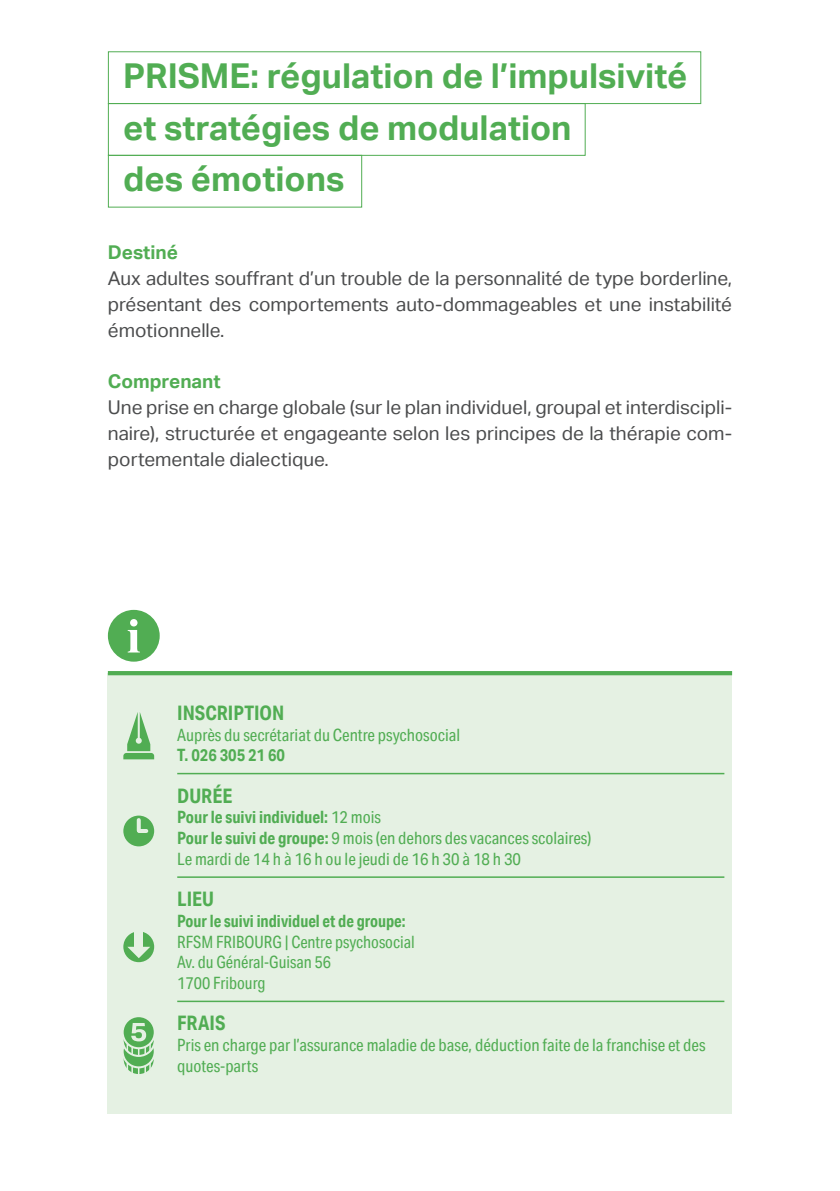
<style>
.page{position:relative;width:840px;height:1191px;background:#fff}
.page>*{position:absolute;margin:0;border:0;box-sizing:border-box;transform-origin:0 0}
.titre_2_barre_vide{font:700 34.2px/51.8px "Aktiv Grotesk";color:#51ad53}
.titre_texte_infos_so{font:700 20px "Aktiv Grotesk Cd";color:#51ad53}
.texte_principal_vers{font:19px/25.8px "Aktiv Grotesk";color:#4b4c4d;text-align:justify}
.texte_principal_vers-2{font:700 19px "Aktiv Grotesk";color:#51ad53}
.texte_infos_sous_bar{font:17px/20.6px "Aktiv Grotesk Cd";color:#51ad53}
.texte_infos_sous_bar-2{font:700 17px "Aktiv Grotesk Cd";color:#51ad53}
.s1{font-weight:400}
.s2{font-weight:700}
</style>
<div class="page">
<div style="left:108px;top:675px;width:623px;height:438px;background:#e5f1e3"></div>
<hr style="left:177px;top:773px;width:547px;height:1px;background:#51ad53">
<hr style="left:177px;top:876px;width:547px;height:2px;background:#51ad53">
<hr style="left:177px;top:1000px;width:547px;height:2px;background:#51ad53">
<div style="left:123px;top:815px;width:31px;height:31px;background:#51ad53;border-radius:50%"></div>
<svg style="left:137px;top:820px;width:4px;height:10px"></svg>
<svg style="left:139px;top:829px;width:7px;height:4px"></svg>
<svg style="left:123px;top:1016px;width:32px;height:32px"></svg>
<div style="left:122px;top:1015px;width:34px;height:34px;border:2px solid #e5f1e3;border-radius:50%"></div>
<svg style="left:121px;top:1023px;width:36px;height:54px;background:#9dcf9d"></svg>
<hr style="left:108px;top:671px;width:623px;height:4px;background:#51ad53">
<div style="left:108px;top:610px;width:52px;height:51px;background:#51ad53;border-radius:50%"></div>
<svg style="left:128px;top:619px;width:12px;height:33px"></svg>
<svg style="left:123px;top:712px;width:31px;height:47px"></svg>
<div style="left:123px;top:931px;width:31px;height:31px;background:#51ad53;border-radius:50%"></div>
<svg style="left:127px;top:946px;width:23px;height:12px"></svg>
<div style="left:135px;top:927px;width:8px;height:19px;background:#e5f1e3"></div>
<div style="left:108px;top:51px;width:592px;height:53px;border:1px solid #51ad53"></div>
<div style="left:108px;top:103px;width:477px;height:53px;border:1px solid #51ad53"></div>
<div style="left:108px;top:155px;width:254px;height:53px;border:1px solid #51ad53"></div>
<p class="titre_2_barre_vide" style="left:123px;top:50px;width:565px">PRISME: régulation de l’impulsivité et stratégies de modulation</p>
<p class="titre_2_barre_vide" style="left:123px;top:154px;width:222px">des émotions</p>
<p class="texte_principal_vers-2" style="left:108px;top:241px;width:72px">Destiné</p>
<p class="texte_principal_vers" style="left:108px;top:265px;width:625px">Aux adultes souffrant d’un trouble de la personnalité de type borderline, présentant des comportements auto-dommageables et une instabilité émotionnelle.</p>
<p class="texte_principal_vers-2" style="left:108px;top:371px;width:114px">Comprenant</p>
<p class="texte_principal_vers" style="left:108px;top:395px;width:625px">Une prise en charge globale (sur le plan individuel, groupal et interdiscipli&shy;naire), structurée et engageante selon les principes de la thérapie com&shy;portementale dialectique.</p>
<p class="titre_texte_infos_so" style="left:177px;top:700px;width:108px">INSCRIPTION</p>
<p class="texte_infos_sous_bar" style="left:177px;top:724px;width:284px">Auprès du secrétariat du Centre psychosocial</p>
<p class="texte_infos_sous_bar-2" style="left:177px;top:744px;width:109px">T. 026 305 21 60</p>
<p class="titre_texte_infos_so" style="left:177px;top:783px;width:57px">DURÉE</p>
<p class="texte_infos_sous_bar-2" style="left:177px;top:807px;width:205px">Pour le suivi individuel: <span class="s1">12 mois</span></p>
<p class="texte_infos_sous_bar" style="left:177px;top:827px;width:415px"><span class="s2">Pour le suivi de groupe:</span> 9 mois (en dehors des vacances scolaires)</p>
<p class="texte_infos_sous_bar" style="left:177px;top:848px;width:345px">Le mardi de 14 h à 16 h ou le jeudi de 16 h 30 à 18 h 30</p>
<p class="titre_texte_infos_so" style="left:177px;top:886px;width:38px">LIEU</p>
<p class="texte_infos_sous_bar-2" style="left:177px;top:910px;width:230px">Pour le suivi individuel et de groupe:</p>
<p class="texte_infos_sous_bar" style="left:177px;top:931px;width:239px">RFSM FRIBOURG | Centre psychosocial</p>
<p class="texte_infos_sous_bar" style="left:177px;top:952px;width:155px">Av. du Général-Guisan 56</p>
<p class="texte_infos_sous_bar" style="left:177px;top:972px;width:90px">1700 Fribourg</p>
<p class="titre_texte_infos_so" style="left:177px;top:1011px;width:50px">FRAIS</p>
<p class="texte_infos_sous_bar" style="left:177px;top:1034px;width:529px">Pris en charge par l’assurance maladie de base, déduction faite de la franchise et des quotes-parts</p>
</div>
